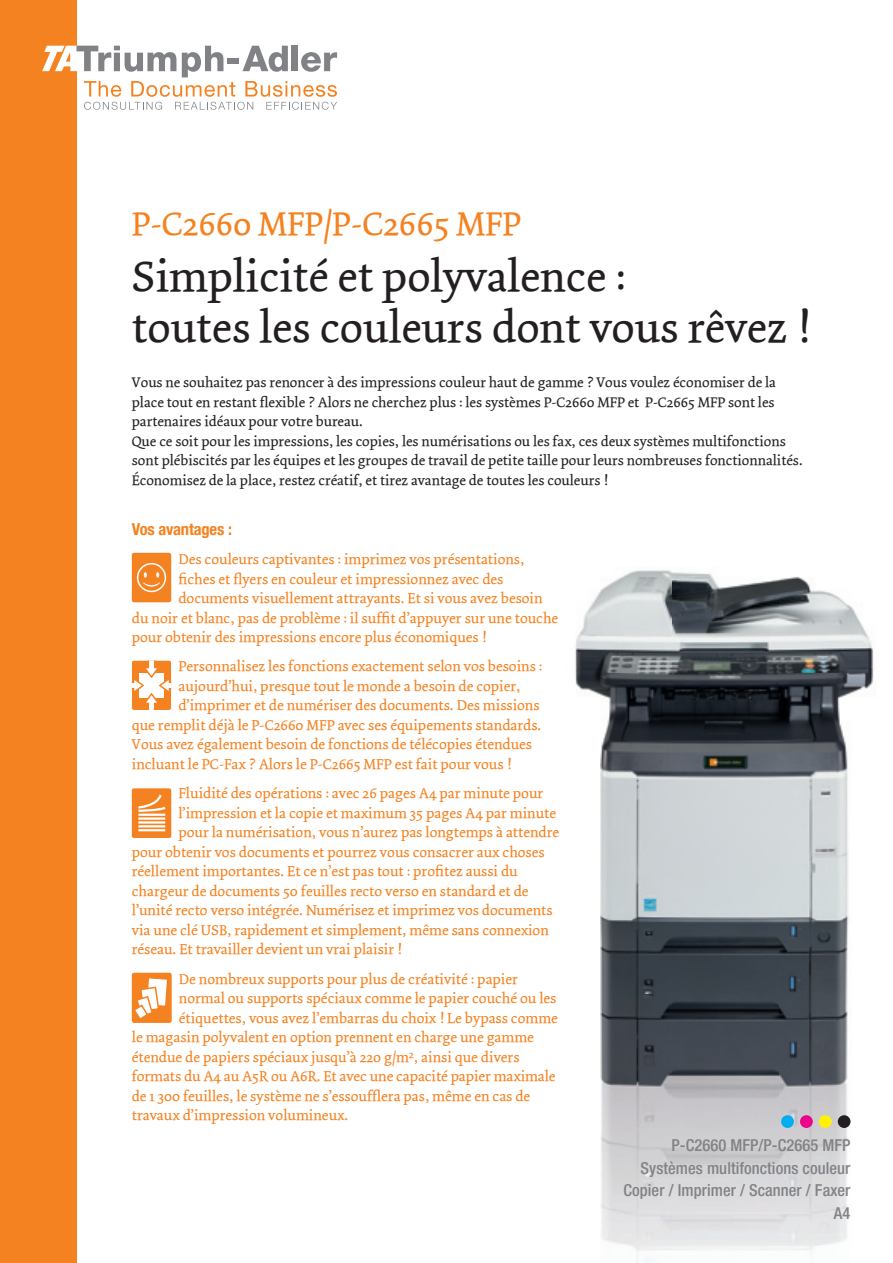
<style>
.page{position:relative;width:893px;height:1263px;background:#fff}
.page>*{position:absolute;margin:0;border:0;box-sizing:border-box;transform-origin:0 0}
.t1{font:45px/51px "Dolly Roman";color:#231f20}
.t2{font:34.5px "Dolly Roman";color:#f58220}
.t3{font:500 condensed 16.5px/22.5px "Helvetica Neue LT Com";letter-spacing:.005em;color:#808285;text-align:right}
.t4{font:700 condensed 16.5px "Helvetica Neue LT Com";letter-spacing:-.01em;color:#f58220}
.t5{font:15px "Dolly Roman";color:#f58220}
.t6{font:14.7px/19.5px "Dolly Roman";color:#231f20}
</style>
<div class="page">
<img style="left:575px;top:569px;width:299px;height:694px">
<div style="left:0;top:0;width:77px;height:1263px;background:#f58220"></div>
<svg style="left:42px;top:46px;width:295px;height:64px"></svg>
<svg style="left:132px;top:973px;width:40px;height:50px"></svg>
<svg style="left:132px;top:974px;width:39px;height:49px"></svg>
<div style="left:132px;top:788px;width:39px;height:50px;background:#f8af70;border-radius:2px"></div>
<svg style="left:132px;top:789px;width:39px;height:49px;background:#f79d51"></svg>
<svg style="left:132px;top:660px;width:39px;height:50px"></svg>
<div style="left:132px;top:553px;width:39px;height:49px;background:#f58220;border-radius:2px"></div>
<div style="left:137px;top:563px;width:29px;height:29px;border:2px solid #fff;border-radius:50%"></div>
<svg style="left:143px;top:572px;width:17px;height:15px"></svg>
<div style="left:838px;top:1115px;width:12px;height:13px;background:#231f20;border-radius:50%"></div>
<div style="left:819px;top:1115px;width:13px;height:13px;background:#fff101;border-radius:50%"></div>
<div style="left:781px;top:1115px;width:13px;height:13px;background:#00aeef;border-radius:50%"></div>
<div style="left:800px;top:1115px;width:13px;height:13px;background:#ed028c;border-radius:50%"></div>
<h2 class="t2" style="left:132px;top:203px;width:391px">P-C2660 MFP/P-C2665 MFP</h2>
<h1 class="t1" style="left:132px;top:252px;width:680px">Simplicité et polyvalence :<br>toutes les couleurs dont vous rêvez !</h1>
<p class="t6" style="left:132px;top:373px;width:672px">Vous ne souhaitez pas renoncer à des impressions couleur haut de gamme ? Vous voulez économiser de la place tout en restant flexible ? Alors ne cherchez plus : les systèmes P-C2660 MFP et P-C2665 MFP sont les partenaires idéaux pour votre bureau.<br>Que ce soit pour les impressions, les copies, les numérisations ou les fax, ces deux systèmes multifonctions sont plébiscités par les équipes et les groupes de travail de petite taille pour leurs nombreuses fonctionnalités.<br>Économisez de la place, restez créatif, et tirez avantage de toutes les couleurs !</p>
<p class="t4" style="left:132px;top:519px;width:102px">Vos avantages :</p>
<p class="t5" style="left:178px;top:550px;width:347px">Des couleurs captivantes : imprimez vos présentations,</p>
<p class="t5" style="left:178px;top:570px;width:326px">fiches et flyers en couleur et impressionnez avec des</p>
<p class="t5" style="left:178px;top:589px;width:366px">documents visuellement attrayants. Et si vous avez besoin</p>
<p class="t5" style="left:132px;top:609px;width:428px">du noir et blanc, pas de problème : il suffit d’appuyer sur une touche</p>
<p class="t5" style="left:132px;top:628px;width:356px">pour obtenir des impressions encore plus économiques !</p>
<p class="t5" style="left:178px;top:658px;width:365px">Personnalisez les fonctions exactement selon vos besoins :</p>
<p class="t5" style="left:178px;top:677px;width:344px">aujourd’hui, presque tout le monde a besoin de copier,</p>
<p class="t5" style="left:178px;top:697px;width:363px">d’imprimer et de numériser des documents. Des missions</p>
<p class="t5" style="left:132px;top:716px;width:411px">que remplit déjà le P-C2660 MFP avec ses équipements standards.</p>
<p class="t5" style="left:132px;top:736px;width:402px">Vous avez également besoin de fonctions de télécopies étendues</p>
<p class="t5" style="left:132px;top:755px;width:381px">incluant le PC-Fax ? Alors le P-C2665 MFP est fait pour vous !</p>
<p class="t5" style="left:178px;top:784px;width:366px">Fluidité des opérations : avec 26 pages A4 par minute pour</p>
<p class="t5" style="left:178px;top:804px;width:379px">l’impression et la copie et maximum 35 pages A4 par minute</p>
<p class="t5" style="left:178px;top:823px;width:382px">pour la numérisation, vous n’aurez pas longtemps à attendre</p>
<p class="t5" style="left:132px;top:843px;width:414px">pour obtenir vos documents et pourrez vous consacrer aux choses</p>
<p class="t5" style="left:132px;top:862px;width:387px">réellement importantes. Et ce n’est pas tout : profitez aussi du</p>
<p class="t5" style="left:132px;top:882px;width:398px">chargeur de documents 50 feuilles recto verso en standard et de</p>
<p class="t5" style="left:132px;top:901px;width:422px">l’unité recto verso intégrée. Numérisez et imprimez vos documents</p>
<p class="t5" style="left:132px;top:921px;width:418px">via une clé USB, rapidement et simplement, même sans connexion</p>
<p class="t5" style="left:132px;top:940px;width:271px">réseau. Et travailler devient un vrai plaisir !</p>
<p class="t5" style="left:179px;top:970px;width:341px">De nombreux supports pour plus de créativité : papier</p>
<p class="t5" style="left:179px;top:989px;width:379px">normal ou supports spéciaux comme le papier couché ou les</p>
<p class="t5" style="left:179px;top:1009px;width:381px">étiquettes, vous avez l’embarras du choix ! Le bypass comme</p>
<p class="t5" style="left:132px;top:1028px;width:404px">le magasin polyvalent en option prennent en charge une gamme</p>
<p class="t5" style="left:132px;top:1048px;width:389px">étendue de papiers spéciaux jusqu’à 220 g/m<sup>2</sup>, ainsi que divers</p>
<p class="t5" style="left:132px;top:1067px;width:425px">formats du A4 au A5R ou A6R. Et avec une capacité papier maximale</p>
<p class="t5" style="left:132px;top:1087px;width:400px">de 1 300 feuilles, le système ne s’essoufflera pas, même en cas de</p>
<p class="t5" style="left:132px;top:1106px;width:218px">travaux d’impression volumineux.</p>
<p class="t3" style="left:623px;top:1134px;width:228px">P-C2660 MFP/P-C2665 MFP<br>Systèmes multifonctions couleur<br>Copier / Imprimer / Scanner / Faxer<br>A4</p>
</div>
